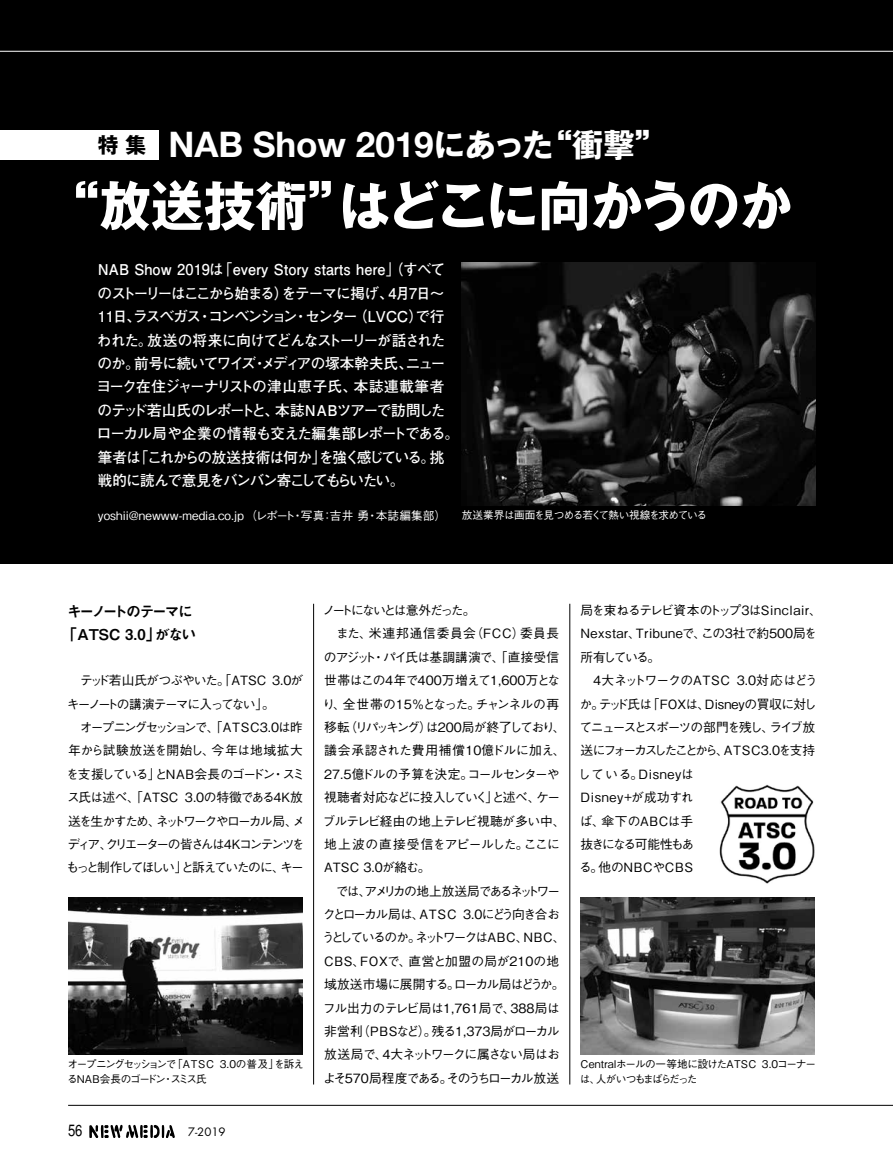
<style>
.page{position:relative;width:893px;height:1170px;background:#fff}
.page>*{position:absolute;margin:0;border:0;box-sizing:border-box;transform-origin:0 0}
.t1{font:700 53.1px "Gothic MB101 Pro";color:#fff}
.t2{font:700 35.1px "Helvetica Neue";color:#fff}
.t3{font:condensed 15.9px "Helvetica";color:#000}
.t4{font:700 14.85px/23.4px "Futo Go B101 Pro";letter-spacing:-.06em;color:#fff}
.t5{font:14.85px/23.4px "Midashi Go Pro MB31";letter-spacing:-.11em;color:#000;text-align:center}
.t6{font:500 12.75px/23.4px "Gothic BBB Pro";letter-spacing:-.065em;color:#000}
.t7{font:500 12.75px/23.4px "Gothic BBB Pro";letter-spacing:-.025em;color:#000}
.t8{font:500 12.75px/23.4px "Gothic BBB Pro";letter-spacing:-.11em;color:#000}
.t9{font:12.75px "Futura Boo";color:#000}
.t10{font:500 11.7px "Gothic BBB Pro";letter-spacing:.005em;color:#fff}
.t11{font:500 10.65px/14.9px "Gothic BBB Pro";letter-spacing:-.1em;color:#000}
.t12{font:500 10.65px/14.9px "Gothic BBB Pro";letter-spacing:-.055em;color:#000}
.t13{font:500 10.65px "Gothic BBB Pro";letter-spacing:-.07em;color:#fff}
.s1{font-family:"Gothic MB101 Pro";font-size:21.3px;color:#000}
.s2{font-family:"Gothic MB101 Pro";font-size:31.95px}
</style>
<div class="page">
<svg style="left:89px;top:1124px;width:86px;height:13px"></svg>
<div style="left:0;top:0;width:893px;height:563px;background:#000"></div>
<hr style="left:0;top:51px;width:893px;height:1px;background:#fff">
<hr style="left:68px;top:1104px;width:825px;height:1px;background:#000">
<div style="left:0;top:130px;width:158px;height:30px;background:#fff"></div>
<img style="left:462px;top:262px;width:354px;height:244px">
<img style="left:68px;top:897px;width:235px;height:157px">
<img style="left:580px;top:897px;width:235px;height:157px">
<img style="left:719px;top:784px;width:96px;height:100px">
<hr style="left:313px;top:603px;width:1px;height:481px;background:#000">
<hr style="left:570px;top:603px;width:1px;height:481px;background:#000">
<h2 class="t2" style="left:98px;top:117px;width:570px"><span class="s1">特 集</span> NAB Show 2019<span class="s2">にあった“衝撃”</span></h2>
<h1 class="t1" style="left:47px;top:162px;width:746px">“放送技術”はどこに向かうのか</h1>
<p class="t4" style="left:96px;top:256px;width:364px">NAB Show 2019は「every Story starts here」（すべてのストーリーはここから始まる）をテーマに掲げ、4月7日～<br>11日、ラスベガス・コンベンション・センター（LVCC）で行われた。放送の将来に向けてどんなストーリーが話されたのか。前号に続いてワイズ・メディアの塚本幹夫氏、ニューヨーク在住ジャーナリストの津山恵子氏、本誌連載筆者のテッド若山氏のレポートと、本誌NABツアーで訪問したローカル局や企業の情報も交えた編集部レポートである。筆者は「これからの放送技術は何か」を強く感じている。挑戦的に読んで意見をバンバン寄こしてもらいたい。</p>
<p class="t10" style="left:98px;top:506px;width:350px">yoshii@newww-media.co.jp （レポート・写真：吉井 勇・本誌編集部）</p>
<p class="t13" style="left:462px;top:507px;width:247px">放送業界は画面を見つめる若くて熱い視線を求めている</p>
<p class="t7" style="left:578px;top:597px;width:245px">局を束ねるテレビ資本のトップ3はSinclair、<br>Nexstar、Tribuneで、この3社で約500局を所有している。<br>　4大ネットワークのATSC 3.0対応はどうか。テッド氏は「FOXは、Disneyの買収に対してニュースとスポーツの部門を残し、ライブ放送にフォーカスしたことから、ATS C3.0を支持している。Disneyは<br>Disney+が成功すれ<br>ば、傘下のABCは手<br>抜きになる可能性もあ<br>る。他のNBCやCBS</p>
<p class="t6" style="left:322px;top:596px;width:245px">ノートにないとは意外だった。<br>　また、米連邦通信委員会（FCC）委員長のアジット・パイ氏は基調講演で、「直接受信世帯はこの4年で400万増えて1,600万となり、全世帯の15％となった。チャンネルの再移転（リパッキング）は200局が終了しており、議会承認された費用補償10億ドルに加え、<br>27.5億ドルの予算を決定。コールセンターや視聴者対応などに投入していく」と述べ、ケーブルテレビ経由の地上テレビ視聴が多い中、地上波の直接受信をアピールした。ここに<br>ATSC 3.0が絡む。<br>　では、アメリカの地上放送局であるネットワークとローカル局は、ATS C 3.0にどう向き合おうとしているのか。ネットワークはABC、N BC、<br>CBS、FOXで、直営と加盟の局が210の地域放送市場に展開する。ローカル局はどうか。フル出力のテレビ局は1,761局で、388局は非営利（PBSなど）。残る1,373局がローカル放送局で、4大ネットワークに属さない局はおよそ570局程度である。そのうちローカル放送</p>
<p class="t5" style="left:62px;top:597px;width:136px">キーノートのテーマに「ATSC 3.0」がない</p>
<p class="t8" style="left:66px;top:667px;width:241px">　テッド若山氏がつぶやいた。「ATSC 3.0がキーノートの講演テーマに入ってない」。<br>　オープニングセッションで、「ATSC3.0は昨年から試験放送を開始し、今年は地域拡大を支援している」とNAB会長のゴードン・スミス氏は述べ、「ATSC 3.0の特徴である4K放送を生かすため、ネットワークやローカル局、メディア、クリエーターの皆さんは4Kコンテンツをもっと制作してほしい」と訴えていたのに、キー</p>
<p class="t11" style="left:67px;top:1055px;width:239px">オープニングセッションで「ATSC 3.0の普及」を訴えるNAB会長のゴードン・スミス氏</p>
<p class="t12" style="left:580px;top:1055px;width:238px">Centralホールの一等地に設けたATSC 3.0コーナーは、人がいつもまばらだった</p>
<p class="t3" style="left:68px;top:1120px;width:16px">56</p>
<p class="t9" style="left:188px;top:1122px;width:39px">7-2019</p>
</div>
